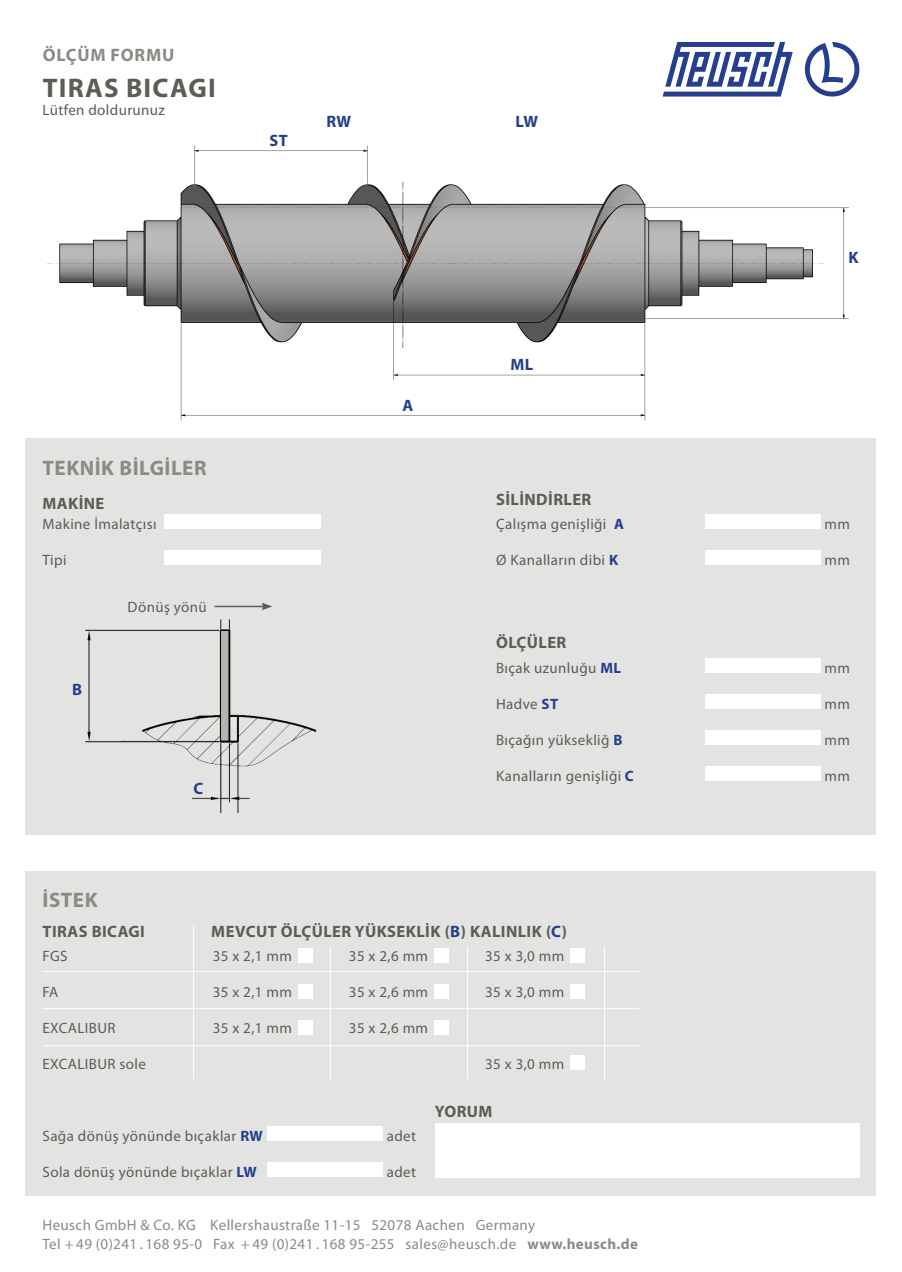
<style>
.page{position:relative;width:902px;height:1272px;background:#fff}
.page>*{position:absolute;margin:0;border:0;box-sizing:border-box;transform-origin:0 0}
.t1{font:700 27px "Myriad Pro";letter-spacing:.045em;color:#5d5c57}
.t2{font:700 21px "Myriad Pro";letter-spacing:.025em;color:#8b8a84}
.t3{font:700 18px "Myriad Pro";letter-spacing:.045em;color:#8b8a84}
.t4{font:700 16.5px "Myriad Pro";letter-spacing:.025em;color:#5d5c57}
.t5{font:700 16.5px "Myriad Pro";letter-spacing:.02em;color:#253f8e}
.t6{font:15px "Myriad Pro";letter-spacing:.025em;color:#5d5c57}
.t7{font:15px/19.5px "Myriad Pro";letter-spacing:.025em;color:#8b8a84}
.s1{font-weight:700;color:#253f8e}
.s2{color:#253f8e}
.s3{font-weight:700}
</style>
<div class="page">
<div style="left:26px;top:871px;width:850px;height:324px;background:#e3e3e2"></div>
<svg style="left:662px;top:42px;width:130px;height:55px"></svg>
<svg style="left:804px;top:42px;width:55px;height:55px"></svg>
<div style="left:267px;top:1126px;width:116px;height:15px;background:#fff"></div>
<div style="left:267px;top:1162px;width:116px;height:15px;background:#fff"></div>
<div style="left:435px;top:1123px;width:424px;height:54px;background:#fff"></div>
<div style="left:298px;top:1019px;width:15px;height:15px;background:#fff"></div>
<div style="left:298px;top:983px;width:15px;height:15px;background:#fff"></div>
<div style="left:298px;top:947px;width:15px;height:15px;background:#fff"></div>
<div style="left:434px;top:1019px;width:15px;height:15px;background:#fff"></div>
<div style="left:434px;top:983px;width:15px;height:15px;background:#fff"></div>
<div style="left:434px;top:947px;width:15px;height:15px;background:#fff"></div>
<div style="left:570px;top:983px;width:15px;height:15px;background:#fff"></div>
<div style="left:570px;top:1054px;width:15px;height:15px;background:#fff"></div>
<div style="left:570px;top:947px;width:15px;height:15px;background:#fff"></div>
<hr style="left:43px;top:971px;width:596px;height:1px;background:#fff">
<hr style="left:43px;top:1008px;width:596px;height:1px;background:#fff">
<hr style="left:43px;top:1045px;width:596px;height:1px;background:#fff">
<hr style="left:193px;top:925px;width:1px;height:154px;background:#fff">
<hr style="left:330px;top:946px;width:1px;height:133px;background:#fff">
<hr style="left:467px;top:946px;width:1px;height:133px;background:#fff">
<hr style="left:604px;top:946px;width:1px;height:133px;background:#fff">
<img style="left:47px;top:145px;width:802px;height:276px">
<div style="left:26px;top:439px;width:850px;height:396px;background:#e3e3e2"></div>
<div style="left:164px;top:514px;width:156px;height:15px;background:#fff"></div>
<div style="left:164px;top:550px;width:156px;height:15px;background:#fff"></div>
<img style="left:85px;top:619px;width:232px;height:194px">
<img style="left:221px;top:630px;width:8px;height:112px">
<hr style="left:214px;top:605px;width:50px;height:2px;background:#5d5c57">
<svg style="left:262px;top:602px;width:10px;height:8px"></svg>
<svg style="left:111px;top:710px;width:88px;height:30px"></svg>
<div style="left:704px;top:658px;width:116px;height:15px;background:#fff"></div>
<div style="left:704px;top:694px;width:116px;height:15px;background:#fff"></div>
<div style="left:704px;top:730px;width:116px;height:15px;background:#fff"></div>
<div style="left:704px;top:766px;width:116px;height:15px;background:#fff"></div>
<div style="left:704px;top:514px;width:116px;height:15px;background:#fff"></div>
<div style="left:704px;top:550px;width:116px;height:15px;background:#fff"></div>
<p class="t3" style="left:43px;top:43px;width:133px">ÖLÇÜM FORMU</p>
<h1 class="t1" style="left:43px;top:70px;width:174px">TIRAS BICAGI</h1>
<p class="t6" style="left:43px;top:100px;width:124px">Lütfen doldurunuz</p>
<p class="t5" style="left:269px;top:129px;width:20px">ST</p>
<p class="t5" style="left:326px;top:111px;width:26px">RW</p>
<p class="t5" style="left:515px;top:111px;width:24px">LW</p>
<p class="t5" style="left:402px;top:394px;width:12px">A</p>
<p class="t5" style="left:510px;top:354px;width:24px">ML</p>
<h2 class="t2" style="left:43px;top:454px;width:165px">TEKNİK BİLGİLER</h2>
<p class="t4" style="left:43px;top:492px;width:63px">MAKİNE</p>
<p class="t4" style="left:496px;top:489px;width:97px">SİLİNDİRLER</p>
<p class="t6" style="left:496px;top:514px;width:129px">Çalışma genişliği <span class="s1">A</span></p>
<p class="t6" style="left:496px;top:550px;width:124px">Ø Kanalların dibi <span class="s1">K</span></p>
<p class="t6" style="left:43px;top:514px;width:115px">Makine İmalatçısı</p>
<p class="t6" style="left:43px;top:550px;width:25px">Tipi</p>
<p class="t5" style="left:72px;top:678px;width:11px">B</p>
<p class="t6" style="left:128px;top:597px;width:81px">Dönüş yönü</p>
<p class="t5" style="left:193px;top:777px;width:11px">C</p>
<h2 class="t2" style="left:43px;top:886px;width:57px">İSTEK</h2>
<p class="t4" style="left:496px;top:632px;width:72px">ÖLÇÜLER</p>
<p class="t6" style="left:496px;top:658px;width:127px">Bıçak uzunluğu <span class="s1">ML</span></p>
<p class="t6" style="left:496px;top:694px;width:64px">Hadve <span class="s1">ST</span></p>
<p class="t6" style="left:496px;top:730px;width:128px">Bıçağın yüksekliğ <span class="s1">B</span></p>
<p class="t6" style="left:496px;top:766px;width:139px">Kanalların genişliği <span class="s1">C</span></p>
<p class="t4" style="left:43px;top:920px;width:104px">TIRAS BICAGI</p>
<p class="t4" style="left:211px;top:920px;width:357px">MEVCUT ÖLÇÜLER YÜKSEKLİK (<span class="s2">B</span>) KALINLIK (<span class="s2">C</span>)</p>
<p class="t6" style="left:213px;top:946px;width:81px">35 x 2,1 mm</p>
<p class="t6" style="left:213px;top:982px;width:81px">35 x 2,1 mm</p>
<p class="t6" style="left:213px;top:1018px;width:81px">35 x 2,1 mm</p>
<p class="t6" style="left:43px;top:946px;width:27px">FGS</p>
<p class="t6" style="left:43px;top:982px;width:17px">FA</p>
<p class="t6" style="left:43px;top:1018px;width:75px">EXCALIBUR</p>
<p class="t6" style="left:43px;top:1054px;width:105px">EXCALIBUR sole</p>
<p class="t6" style="left:349px;top:946px;width:81px">35 x 2,6 mm</p>
<p class="t6" style="left:349px;top:982px;width:81px">35 x 2,6 mm</p>
<p class="t6" style="left:349px;top:1018px;width:81px">35 x 2,6 mm</p>
<p class="t6" style="left:485px;top:946px;width:81px">35 x 3,0 mm</p>
<p class="t6" style="left:485px;top:982px;width:81px">35 x 3,0 mm</p>
<p class="t6" style="left:485px;top:1054px;width:81px">35 x 3,0 mm</p>
<p class="t6" style="left:43px;top:1126px;width:222px">Sağa dönüş yönünde bıçaklar <span class="s1">RW</span></p>
<p class="t6" style="left:43px;top:1162px;width:216px">Sola dönüş yönünde bıçaklar <span class="s1">LW</span></p>
<p class="t6" style="left:387px;top:1126px;width:31px">adet</p>
<p class="t6" style="left:387px;top:1162px;width:31px">adet</p>
<p class="t4" style="left:435px;top:1100px;width:59px">YORUM</p>
<p class="t7" style="left:43px;top:1214px;width:597px">Heusch GmbH &amp; Co. KG Kellershaustraße 11-15 52078 Aachen Germany<br>Tel + 49 (0)241 . 168 95-0 Fax + 49 (0)241 . 168 95-255 sales@heusch.de <span class="s3">www.heusch.de</span></p>
<p class="t5" style="left:848px;top:246px;width:12px">K</p>
<p class="t6" style="left:824px;top:514px;width:27px">mm</p>
<p class="t6" style="left:824px;top:550px;width:27px">mm</p>
<p class="t6" style="left:824px;top:658px;width:27px">mm</p>
<p class="t6" style="left:824px;top:694px;width:27px">mm</p>
<p class="t6" style="left:824px;top:730px;width:27px">mm</p>
<p class="t6" style="left:824px;top:766px;width:27px">mm</p>
</div>
